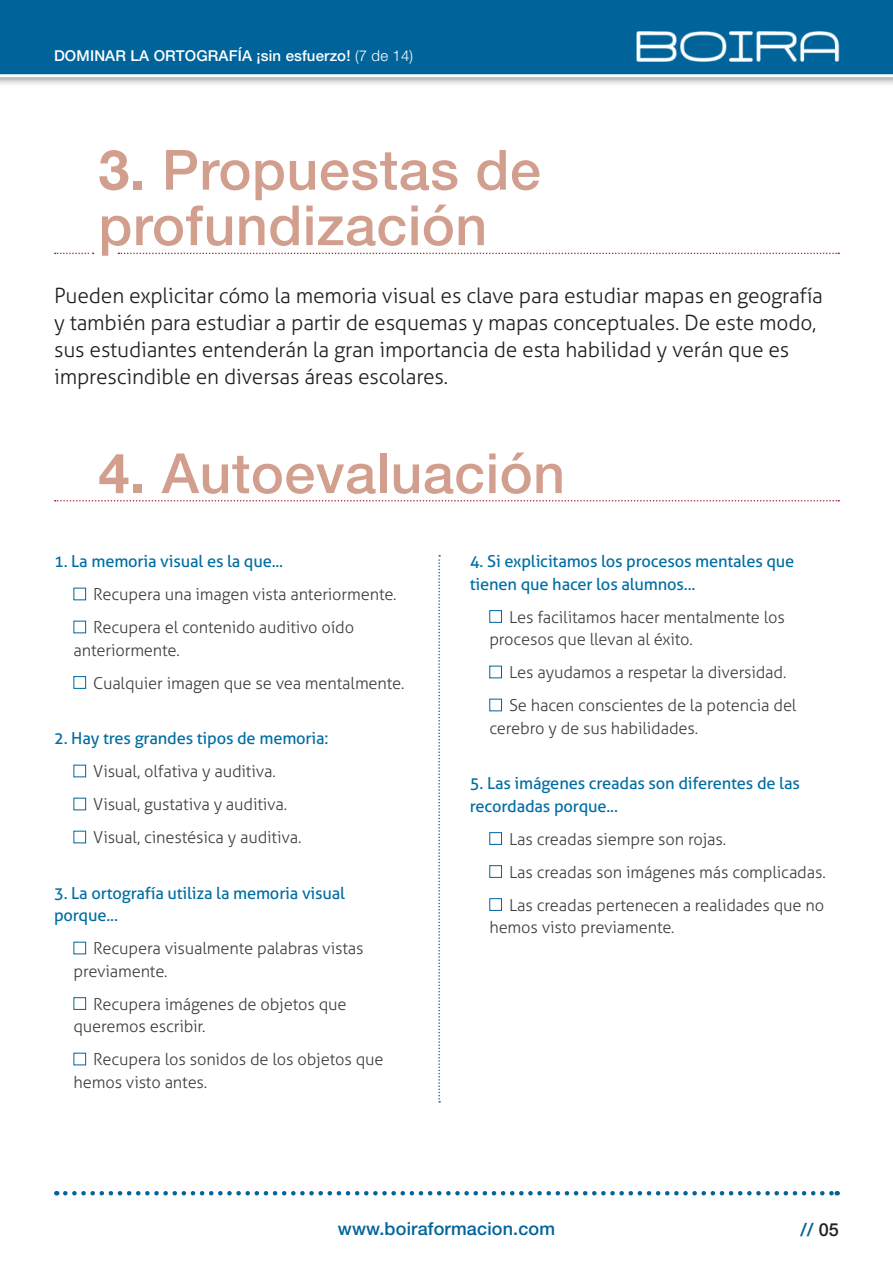
<style>
.page{position:relative;width:893px;height:1263px;background:#fff}
.page>*{position:absolute;margin:0;border:0;box-sizing:border-box;transform-origin:0 0}
.t1{font:500 55.5px "Helvetica Neue LT Std";letter-spacing:.01em;color:#d29f8f}
.t2{font:300 21px/27px "Aller";letter-spacing:-.01em;color:#231f20}
.t3{font:500 18px "Helvetica Neue LT Std";letter-spacing:.01em;color:#00649b}
.t4{font:300 16.5px/22.5px "Aller";letter-spacing:-.01em;color:#3e3e3f}
.t5{font:16.5px/22.5px "Aller";letter-spacing:-.01em;color:#006ea3}
.t6{font:500 15px "Helvetica Neue LT Std";letter-spacing:.01em;color:#fff}
.s1{font-weight:300}
.s2{font-weight:700}
.s3{color:#231f20}
</style>
<div class="page">
<div style="left:0;top:0;width:893px;height:87px;background:#231f20;opacity:.5"></div>
<div style="left:0;top:0;width:893px;height:77px;background:#00649b"></div>
<img style="left:621px;top:19px;width:231px;height:56px">
<svg style="left:65px;top:1191px;width:773px;height:4px"></svg>
<svg style="left:118px;top:253px;width:721px;height:1px"></svg>
<svg style="left:55px;top:253px;width:39px;height:1px"></svg>
<div style="left:74px;top:588px;width:12px;height:12px;border:1px solid #00649b"></div>
<div style="left:74px;top:621px;width:12px;height:12px;border:1px solid #00649b"></div>
<div style="left:74px;top:676px;width:12px;height:13px;border:1px solid #00649b"></div>
<div style="left:74px;top:765px;width:12px;height:12px;border:1px solid #00649b"></div>
<div style="left:74px;top:798px;width:12px;height:12px;border:1px solid #00649b"></div>
<div style="left:74px;top:831px;width:12px;height:12px;border:1px solid #00649b"></div>
<div style="left:74px;top:942px;width:12px;height:12px;border:1px solid #00649b"></div>
<div style="left:74px;top:997px;width:12px;height:13px;border:1px solid #00649b"></div>
<div style="left:74px;top:1053px;width:12px;height:12px;border:1px solid #00649b"></div>
<div style="left:489px;top:610px;width:13px;height:13px;border:1px solid #00649b"></div>
<div style="left:489px;top:666px;width:13px;height:12px;border:1px solid #00649b"></div>
<div style="left:489px;top:699px;width:13px;height:12px;border:1px solid #00649b"></div>
<div style="left:489px;top:832px;width:13px;height:13px;border:1px solid #00649b"></div>
<div style="left:489px;top:865px;width:13px;height:13px;border:1px solid #00649b"></div>
<div style="left:489px;top:898px;width:13px;height:13px;border:1px solid #00649b"></div>
<svg style="left:55px;top:500px;width:784px;height:1px"></svg>
<svg style="left:438px;top:555px;width:2px;height:547px"></svg>
<p class="t6" style="left:54px;top:47px;width:361px">DOMINAR LA ORTOGRAFÍA ¡sin esfuerzo! <span class="s1">(7 de 14)</span></p>
<p class="t1" style="left:98px;top:137px;width:444px"><span class="s2">3.</span> Propuestas de</p>
<p class="t1" style="left:98px;top:192px;width:390px">profundización</p>
<p class="t2" style="left:54px;top:282px;width:770px">Pueden explicitar cómo la memoria visual es clave para estudiar mapas en geografía y también para estudiar a partir de esquemas y mapas conceptuales. De este modo, sus estudiantes entenderán la gran importancia de esta habilidad y verán que es imprescindible en diversas áreas escolares.</p>
<p class="t1" style="left:98px;top:440px;width:468px"><span class="s2">4.</span> Autoevaluación</p>
<p class="t5" style="left:54px;top:550px;width:231px">1. La memoria visual es la que...</p>
<p class="t4" style="left:93px;top:583px;width:305px">Recupera una imagen vista anteriormente.</p>
<p class="t4" style="left:74px;top:616px;width:282px;text-indent:20px">Recupera el contenido auditivo oído anteriormente.</p>
<p class="t4" style="left:93px;top:672px;width:313px">Cualquier imagen que se vea mentalmente.</p>
<p class="t5" style="left:54px;top:727px;width:276px">2. Hay tres grandes tipos de memoria:</p>
<p class="t4" style="left:93px;top:760px;width:184px">Visual, olfativa y auditiva.</p>
<p class="t4" style="left:93px;top:793px;width:195px">Visual, gustativa y auditiva.</p>
<p class="t4" style="left:93px;top:826px;width:210px">Visual, cinestésica y auditiva.</p>
<p class="t5" style="left:54px;top:882px;width:293px">3. La ortografía utiliza la memoria visual porque...</p>
<p class="t4" style="left:74px;top:937px;width:292px;text-indent:20px">Recupera visualmente palabras vistas previamente.</p>
<p class="t4" style="left:74px;top:993px;width:275px;text-indent:20px">Recupera imágenes de objetos que queremos escribir.</p>
<p class="t4" style="left:74px;top:1048px;width:312px;text-indent:20px">Recupera los sonidos de los objetos que hemos visto antes.</p>
<p class="t5" style="left:470px;top:550px;width:326px">4. Si explicitamos los procesos mentales que tienen que hacer los alumnos...</p>
<p class="t4" style="left:489px;top:606px;width:297px;text-indent:20px">Les facilitamos hacer mentalmente los procesos que llevan al éxito.</p>
<p class="t4" style="left:509px;top:661px;width:279px">Les ayudamos a respetar la diversidad.</p>
<p class="t4" style="left:489px;top:694px;width:309px;text-indent:20px">Se hacen conscientes de la potencia del cerebro y de sus habilidades.</p>
<p class="t5" style="left:470px;top:772px;width:331px">5. Las imágenes creadas son diferentes de las recordadas porque...</p>
<p class="t4" style="left:509px;top:828px;width:218px">Las creadas siempre son rojas.</p>
<p class="t4" style="left:509px;top:861px;width:318px">Las creadas son imágenes más complicadas.</p>
<p class="t4" style="left:489px;top:894px;width:336px;text-indent:20px">Las creadas pertenecen a realidades que no hemos visto previamente.</p>
<p class="t3" style="left:338px;top:1218px;width:219px">www.boiraformacion.com</p>
<p class="t3" style="left:801px;top:1218px;width:40px">// <span class="s3">05</span></p>
</div>
